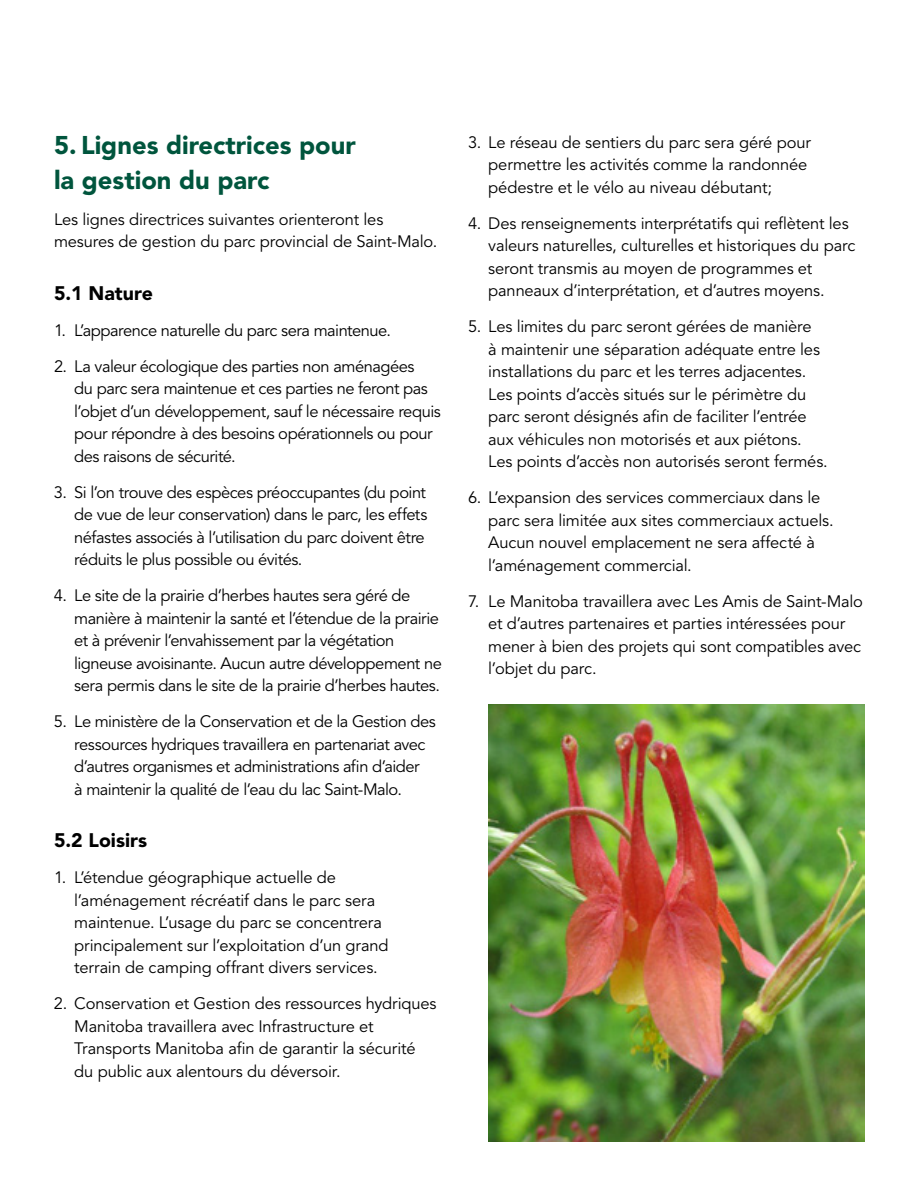
<style>
.page{position:relative;width:918px;height:1188px;background:#fff}
.page>*{position:absolute;margin:0;border:0;box-sizing:border-box;transform-origin:0 0}
.t1{font:900 25.5px/34.5px "Avenir LT Std";color:#00553d}
.t2{font:900 19.5px "Avenir LT Std";color:#000}
.t3{font:16.5px/22.5px "Avenir LT Std";letter-spacing:-.015em;color:#000}
</style>
<div class="page">
<img style="left:488px;top:704px;width:376px;height:438px">
<h1 class="t1" style="left:54px;top:128px;width:303px">5. Lignes directrices pour la gestion du parc</h1>
<p class="t3" style="left:54px;top:208px;width:385px">Les lignes directrices suivantes orienteront les mesures de gestion du parc provincial de Saint-Malo.</p>
<p class="t2" style="left:54px;top:281px;width:100px">5.1 Nature</p>
<p class="t3" style="left:54px;top:319px;width:339px">1. L’apparence naturelle du parc sera maintenue.</p>
<p class="t3" style="left:74px;top:355px;width:368px;text-indent:-20px">2. La valeur écologique des parties non aménagées<br>du parc sera maintenue et ces parties ne feront pas l’objet d’un développement, sauf le nécessaire requis pour répondre à des besoins opérationnels ou pour des raisons de sécurité.</p>
<p class="t3" style="left:74px;top:481px;width:355px;text-indent:-20px">3. Si l’on trouve des espèces préoccupantes (du point de vue de leur conservation) dans le parc, les effets néfastes associés à l’utilisation du parc doivent être réduits le plus possible ou évités.</p>
<p class="t3" style="left:74px;top:585px;width:369px;text-indent:-20px">4. Le site de la prairie d’herbes hautes sera géré de manière à maintenir la santé et l’étendue de la prairie et à prévenir l’envahissement par la végétation ligneuse avoisinante. Aucun autre développement ne sera permis dans le site de la prairie d’herbes hautes.</p>
<p class="t3" style="left:74px;top:711px;width:363px;text-indent:-20px">5. Le ministère de la Conservation et de la Gestion des ressources hydriques travaillera en partenariat avec d’autres organismes et administrations afin d’aider<br>à maintenir la qualité de l’eau du lac Saint-Malo.</p>
<p class="t2" style="left:54px;top:829px;width:95px">5.2 Loisirs</p>
<p class="t3" style="left:74px;top:867px;width:316px;text-indent:-20px">1. L’étendue géographique actuelle de l’aménagement récréatif dans le parc sera maintenue. L’usage du parc se concentrera principalement sur l’exploitation d’un grand terrain de camping offrant divers services.</p>
<p class="t3" style="left:74px;top:993px;width:364px;text-indent:-20px">2. Conservation et Gestion des ressources hydriques Manitoba travaillera avec Infrastructure et Transports Manitoba afin de garantir la sécurité du public aux alentours du déversoir.</p>
<p class="t3" style="left:488px;top:131px;width:324px;text-indent:-20px">3. Le réseau de sentiers du parc sera géré pour permettre les activités comme la randonnée pédestre et le vélo au niveau débutant;</p>
<p class="t3" style="left:488px;top:212px;width:369px;text-indent:-20px">4. Des renseignements interprétatifs qui reflètent les valeurs naturelles, culturelles et historiques du parc seront transmis au moyen de programmes et panneaux d’interprétation, et d’autres moyens.</p>
<p class="t3" style="left:488px;top:316px;width:341px;text-indent:-20px">5. Les limites du parc seront gérées de manière<br>à maintenir une séparation adéquate entre les installations du parc et les terres adjacentes.<br>Les points d’accès situés sur le périmètre du parc seront désignés afin de faciliter l’entrée aux véhicules non motorisés et aux piétons.<br>Les points d’accès non autorisés seront fermés.</p>
<p class="t3" style="left:488px;top:487px;width:347px;text-indent:-20px">6. L’expansion des services commerciaux dans le parc sera limitée aux sites commerciaux actuels.<br>Aucun nouvel emplacement ne sera affecté à l’aménagement commercial.</p>
<p class="t3" style="left:488px;top:590px;width:376px;text-indent:-20px">7. Le Manitoba travaillera avec Les Amis de Saint-Malo et d’autres partenaires et parties intéressées pour mener à bien des projets qui sont compatibles avec l’objet du parc.</p>
</div>
